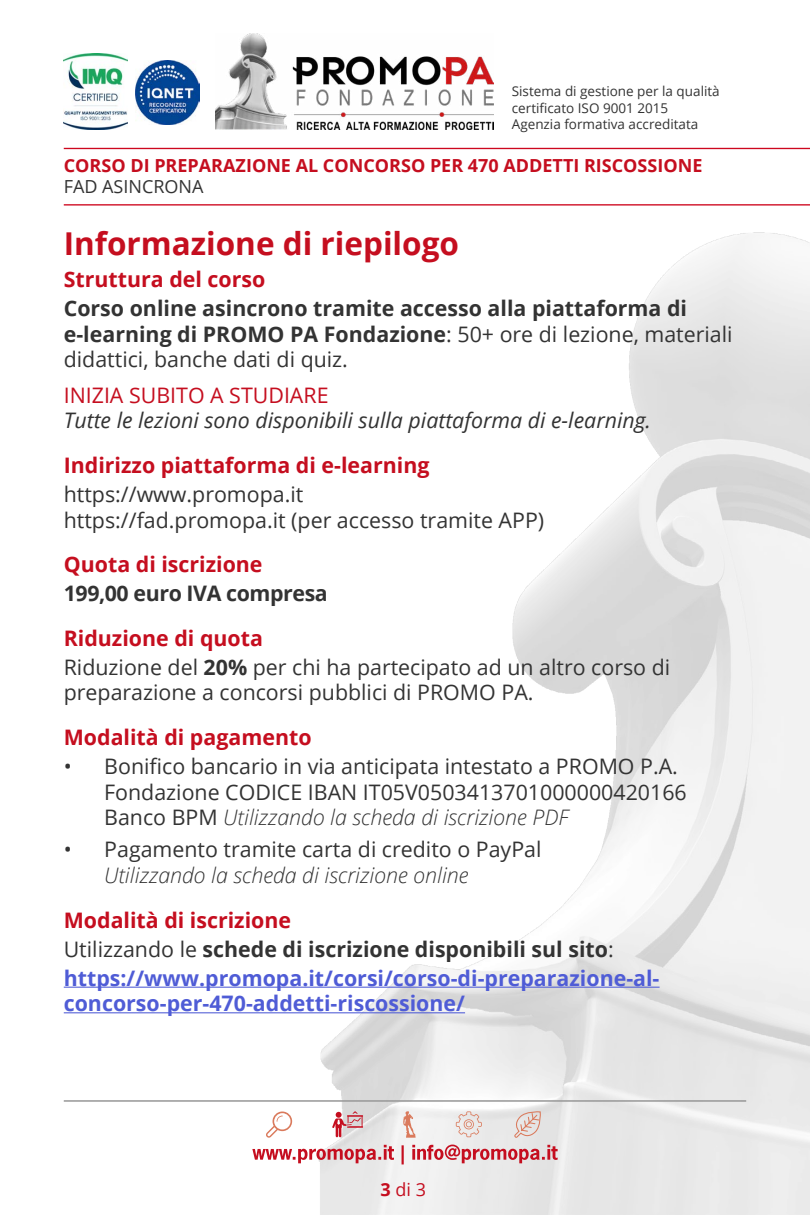
<style>
.page{position:relative;width:810px;height:1215px;background:#fff}
.page>*{position:absolute;margin:0;border:0;box-sizing:border-box;transform-origin:0 0}
.t1{font:700 31.5px "Open Sans";color:#c50e1f}
.t2{font:21.38px/25.7px "Open Sans";color:#333}
.t3{font:700 21.38px/28.8px "Open Sans";color:#4f5cd6}
.t4{font:700 21.38px/25.7px "Open Sans";color:#333}
.t5{font:700 21.38px "Open Sans";color:#c50e1f}
.t6{font:italic 21.38px "Open Sans";color:#333}
.t7{font:italic 300 21.38px "Open Sans";color:#333}
.t8{font:21.38px "Open Sans";color:#c50e1f}
.t9{font:700 21.38px "Open Sans";letter-spacing:-.02em;color:#333}
.t10{font:700 18px "Open Sans";color:#c50e1f}
.t11{font:18px "Open Sans";color:#333}
.t12{font:18px "Open Sans";color:#c50e1f}
.t13{font:13.5px/16.7px "Open Sans";color:#333}
.s1{font-weight:400}
.s2{font-weight:700;color:#c50e1f}
.s3{font-weight:700}
.s4{font-weight:300;font-style:italic}
.s5{color:#c50e1f}
.s6{font-weight:400;color:#333}
.s7{color:#333}
</style>
<div class="page">
<img style="left:301px;top:232px;width:509px;height:983px">
<img style="left:216px;top:34px;width:278px;height:95px">
<img style="left:64px;top:54px;width:64px;height:75px">
<img style="left:136px;top:60px;width:63px;height:64px">
<svg style="left:252px;top:1145px;width:306px;height:19px"></svg>
<hr style="left:64px;top:148px;width:746px;height:1px;background:#cd071e">
<hr style="left:64px;top:1100px;width:682px;height:2px;background:#999">
<svg style="left:332px;top:1111px;width:31px;height:26px"></svg>
<svg style="left:456px;top:1111px;width:26px;height:26px"></svg>
<svg style="left:403px;top:1111px;width:13px;height:27px"></svg>
<svg style="left:266px;top:1112px;width:26px;height:26px"></svg>
<svg style="left:512px;top:1111px;width:30px;height:28px"></svg>
<hr style="left:64px;top:204px;width:746px;height:2px;background:#cd071e">
<hr style="left:64px;top:987px;width:596px;height:1px;background:#4f5cd6">
<hr style="left:64px;top:1012px;width:401px;height:1px;background:#4f5cd6">
<p class="t13" style="left:512px;top:82px;width:209px">Sistema di gestione per la qualità certificato ISO 9001 2015<br>Agenzia formativa accreditata</p>
<p class="t10" style="left:64px;top:152px;width:640px">CORSO DI PREPARAZIONE AL CONCORSO PER 470 ADDETTI RISCOSSIONE</p>
<p class="t11" style="left:64px;top:174px;width:141px">FAD ASINCRONA</p>
<h1 class="t1" style="left:64px;top:222px;width:397px">Informazione di riepilogo</h1>
<p class="t5" style="left:64px;top:264px;width:203px">Struttura del corso</p>
<p class="t4" style="left:64px;top:295px;width:670px">Corso online asincrono tramite accesso alla piattaforma di e-learning di PROMO PA Fondazione<span class="s1">: 50+ ore di lezione, materiali didattici, banche dati di quiz.</span></p>
<p class="t8" style="left:64px;top:380px;width:266px">INIZIA SUBITO A STUDIARE</p>
<p class="t6" style="left:64px;top:406px;width:589px">Tutte le lezioni sono disponibili sulla piattaforma di e-learning.</p>
<p class="t5" style="left:64px;top:450px;width:367px">Indirizzo piattaforma di e-learning</p>
<p class="t2" style="left:64px;top:481px;width:482px">https://www.promopa.it<br>https://fad.promopa.it (per accesso tramite APP)</p>
<p class="t5" style="left:64px;top:550px;width:200px">Quota di iscrizione</p>
<p class="t9" style="left:64px;top:578px;width:266px">199,00 euro IVA compresa</p>
<p class="t2" style="left:64px;top:623px;width:608px;line-height:28.8px"><span class="s2">Riduzione di quota<br></span>Riduzione del <span class="s3">20%</span> per chi ha partecipato ad un altro corso di</p>
<p class="t2" style="left:64px;top:679px;width:471px">preparazione a concorsi pubblici di PROMO PA.</p>
<p class="t5" style="left:64px;top:722px;width:249px">Modalità di pagamento</p>
<p class="t2" style="left:104px;top:753px;width:584px;text-indent:-41px">• Bonifico bancario in via anticipata intestato a PROMO P.A.<br>Fondazione CODICE IBAN IT05V0503413701000000420166<br>Banco BPM <span class="s4">Utilizzando la scheda di iscrizione PDF</span></p>
<p class="t2" style="left:64px;top:836px;width:479px">• Pagamento tramite carta di credito o PayPal</p>
<p class="t7" style="left:104px;top:861px;width:366px">Utilizzando la scheda di iscrizione online</p>
<p class="t3" style="left:64px;top:905px;width:597px"><span class="s5">Modalità di iscrizione<br></span><span class="s6">Utilizzando le</span> <span class="s7">schede di iscrizione disponibili sul sito</span><span class="s6">: </span>https://www.promopa.it/corsi/corso-di-preparazione-al-</p>
<p class="t3" style="left:64px;top:988px;width:403px">concorso-per-470-addetti-riscossione/</p>
<p class="t12" style="left:381px;top:1177px;width:47px"><span class="s3">3</span> di 3</p>
</div>
